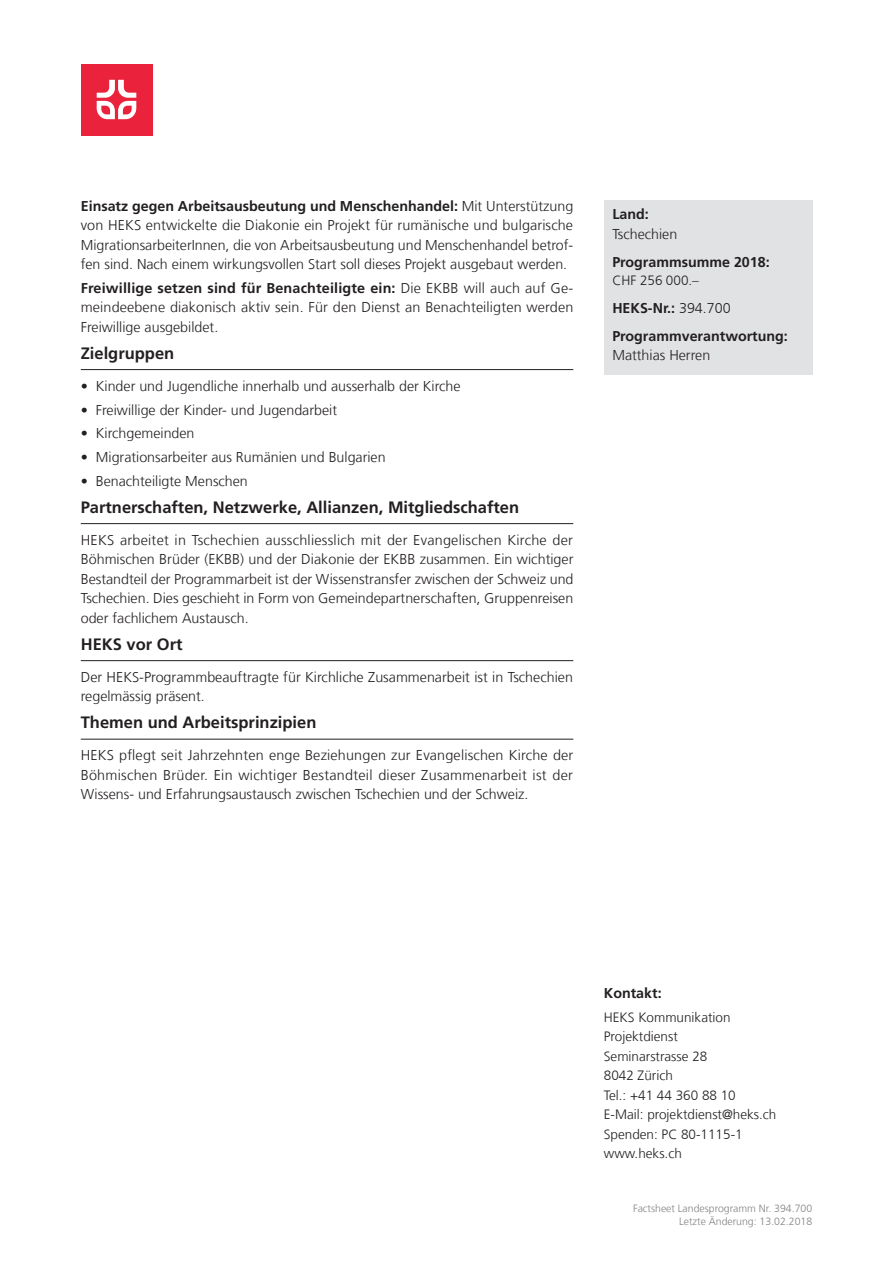
<style>
.page{position:relative;width:893px;height:1263px;background:#fff}
.page>*{position:absolute;margin:0;border:0;box-sizing:border-box;transform-origin:0 0}
.Untertitel{font:700 16.5px "Frutiger LT Com";color:#231f20}
.text{font:300 14.25px/19.5px "Frutiger LT Com";color:#231f20;text-align:justify}
.kasten{font:700 14.25px/19.5px "Frutiger LT Com";color:#231f20}
.kasten-2{font:300 14.25px/19.5px "Frutiger LT Com";color:#231f20}
.text-2{font:700 14.25px "Frutiger LT Com";color:#231f20}
.Kontakt{font:300 13.5px "Frutiger LT Com";color:#231f20}
.kasten-3{font:300 13.5px "Frutiger LT Com";color:#231f20}
.t1{font:300 10.5px/12.6px "Frutiger LT Com";color:#808285;text-align:right}
.s1{font-weight:700}
.s2{font-weight:300}
</style>
<div class="page">
<hr style="left:81px;top:369px;width:492px;height:1px;background:#231f20">
<hr style="left:81px;top:523px;width:492px;height:1px;background:#231f20">
<hr style="left:81px;top:660px;width:492px;height:1px;background:#231f20">
<hr style="left:81px;top:739px;width:492px;height:1px;background:#231f20">
<div style="left:604px;top:200px;width:208px;height:174px;background:#e1e2e4"></div>
<div style="left:81px;top:64px;width:71px;height:71px;background:#ea223b"></div>
<svg style="left:97px;top:80px;width:39px;height:39px"></svg>
<p class="text" style="left:81px;top:196px;width:494px"><span class="s1">Einsatz gegen Arbeitsausbeutung und Menschenhandel:</span> Mit Unterstützung von HEKS entwickelte die Diakonie ein Projekt für rumänische und bulgarische MigrationsarbeiterInnen, die von Arbeitsausbeutung und Menschenhandel betrof&shy;fen sind. Nach einem wirkungsvollen Start soll dieses Projekt ausgebaut werden.</p>
<p class="text" style="left:81px;top:278px;width:494px"><span class="s1">Freiwillige setzen sind für Benachteiligte ein:</span> Die EKBB will auch auf Ge&shy;meindeebene diakonisch aktiv sein. Für den Dienst an Benachteiligten werden Freiwillige ausgebildet.</p>
<p class="Untertitel" style="left:81px;top:343px;width:95px">Zielgruppen</p>
<p class="text" style="left:81px;top:376px;width:381px">• Kinder und Jugendliche innerhalb und ausserhalb der Kirche</p>
<p class="text" style="left:81px;top:400px;width:258px">• Freiwillige der Kinder- und Jugendarbeit</p>
<p class="text" style="left:81px;top:424px;width:115px">• Kirchgemeinden</p>
<p class="text" style="left:81px;top:447px;width:306px">• Migrationsarbeiter aus Rumänien und Bulgarien</p>
<p class="text" style="left:81px;top:471px;width:169px">• Benachteiligte Menschen</p>
<p class="Untertitel" style="left:81px;top:497px;width:440px">Partnerschaften, Netzwerke, Allianzen, Mitgliedschaften</p>
<p class="text" style="left:81px;top:530px;width:494px">HEKS arbeitet in Tschechien ausschliesslich mit der Evangelischen Kirche der Böhmischen Brüder (EKBB) und der Diakonie der EKBB zusammen. Ein wichtiger Bestandteil der Programmarbeit ist der Wissenstransfer zwischen der Schweiz und Tschechien. Dies geschieht in Form von Gemeindepartnerschaften, Gruppenreisen oder fachlichem Austausch.</p>
<p class="Untertitel" style="left:81px;top:634px;width:103px">HEKS vor Ort</p>
<p class="text" style="left:81px;top:667px;width:494px">Der HEKS-Programmbeauftragte für Kirchliche Zusammenarbeit ist in Tschechien regelmässig präsent.</p>
<p class="Untertitel" style="left:81px;top:713px;width:237px">Themen und Arbeitsprinzipien</p>
<p class="text" style="left:81px;top:746px;width:494px">HEKS pflegt seit Jahrzehnten enge Beziehungen zur Evangelischen Kirche der Böhmischen Brüder. Ein wichtiger Bestandteil dieser Zusammenarbeit ist der Wissens- und Erfahrungsaustausch zwischen Tschechien und der Schweiz.</p>
<p class="kasten-2" style="left:612px;top:204px;width:66px"><span class="s1">Land:<br></span>Tschechien</p>
<p class="kasten" style="left:612px;top:252px;width:159px">Programmsumme 2018:</p>
<p class="kasten-3" style="left:612px;top:272px;width:88px">CHF 256 000.–</p>
<p class="kasten" style="left:612px;top:298px;width:120px">HEKS-Nr.: <span class="s2">394.700</span></p>
<p class="kasten" style="left:612px;top:326px;width:177px">Programmverantwortung:<br><span class="s2">Matthias Herren</span></p>
<p class="text-2" style="left:604px;top:985px;width:59px">Kontakt:</p>
<p class="Kontakt" style="left:604px;top:1009px;width:128px">HEKS Kommunikation</p>
<p class="Kontakt" style="left:604px;top:1029px;width:76px">Projektdienst</p>
<p class="Kontakt" style="left:604px;top:1048px;width:105px">Seminarstrasse 28</p>
<p class="Kontakt" style="left:604px;top:1068px;width:71px">8042 Zürich</p>
<p class="Kontakt" style="left:604px;top:1087px;width:133px">Tel.: +41 44 360 88 10</p>
<p class="Kontakt" style="left:604px;top:1107px;width:174px">E-Mail: projektdienst@heks.ch</p>
<p class="Kontakt" style="left:604px;top:1126px;width:140px">Spenden: PC 80-1115-1</p>
<p class="Kontakt" style="left:604px;top:1146px;width:80px">www.heks.ch</p>
<p class="t1" style="left:633px;top:1202px;width:181px">Factsheet Landesprogramm Nr. 394.700<br>Letzte Änderung: 13.02.2018</p>
</div>
